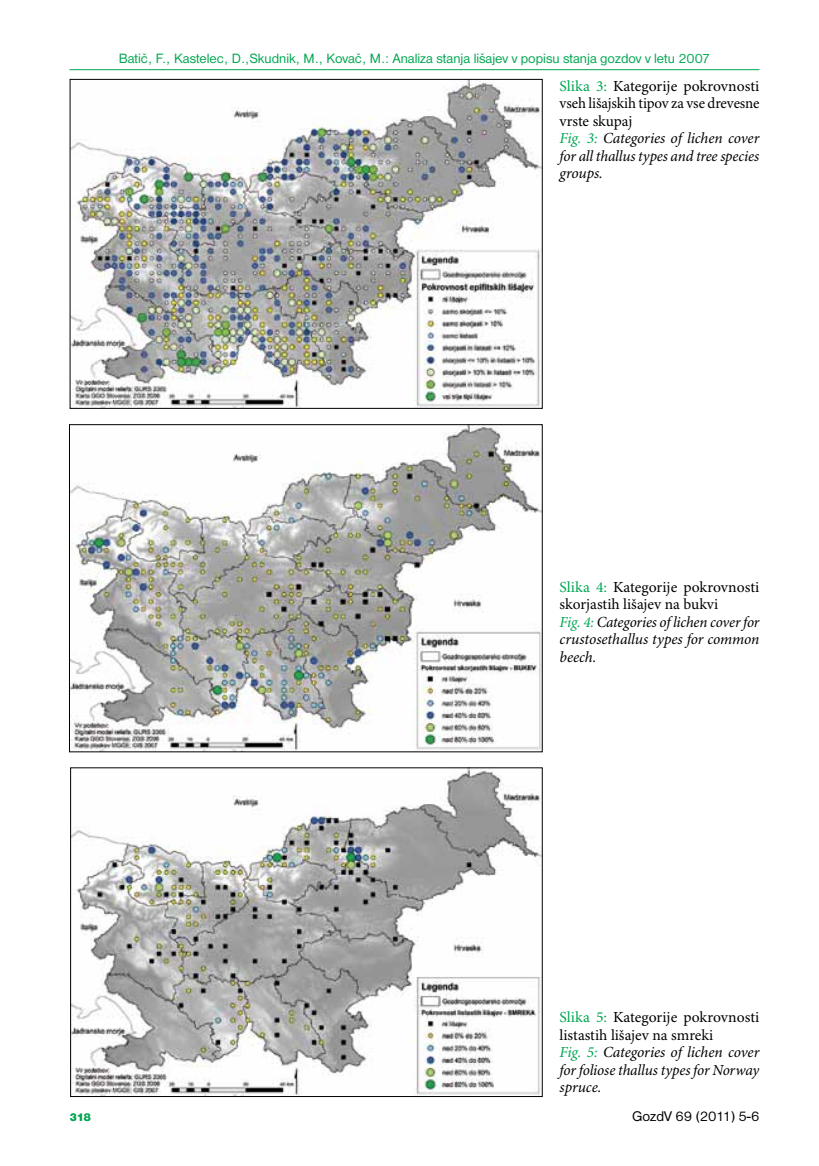
<style>
.page{position:relative;width:819px;height:1166px;background:#fff}
.page>*{position:absolute;margin:0;border:0;box-sizing:border-box;transform-origin:0 0}
.t1{font:italic 15.4px/17.5px "Minion Pro";letter-spacing:-.01em;color:#000}
.t2{font:15.4px/17.5px "Minion Pro";letter-spacing:-.005em;color:#000}
.t3{font:14.53px "Nimbus San DEE";color:#000}
.t4{font:14px "Nimbus San DEE";color:#00a651}
.t5{font:11.38px "Nimbus San DEE Blac";color:#00a651}
.s1{color:#00a651}
.s2{font-style:italic;color:#00a651}
.s3{font-style:italic}
.s4{font-style:normal;color:#00a651}
.s5{font-style:normal}
</style>
<div class="page">
<hr style="left:69px;top:69px;width:690px;height:1px;background:#00a651">
<img style="left:72px;top:81px;width:468px;height:326px">
<div style="left:70px;top:79px;width:472px;height:330px;border:1px solid #000"></div>
<img style="left:71px;top:426px;width:469px;height:324px">
<div style="left:69px;top:424px;width:473px;height:328px;border:1px solid #000"></div>
<img style="left:72px;top:769px;width:468px;height:326px">
<div style="left:70px;top:767px;width:472px;height:330px;border:1px solid #000"></div>
<p class="t4" style="left:119px;top:51px;width:592px">Batič, F., Kastelec, D.,Skudnik, M., Kovač, M.: Analiza stanja lišajev v popisu stanja gozdov v letu 2007</p>
<p class="t2" style="left:559px;top:78px;width:201px"><span class="s1">Slika 3:</span> Kategorije pokrovnosti vseh lišajskih tipov za vse drevesne vrste skupaj<br><span class="s2">Fig. 3:</span> <span class="s3">Categories of lichen cover for all thallus types and tree species groups.</span></p>
<p class="t1" style="left:559px;top:579px;width:201px"><span class="s4">Slika 4:</span> <span class="s5">Kategorije pokrovnosti skorjastih lišajev na bukvi<br></span><span class="s1">Fig. 4:</span> Categories of lichen cover for crustosethallus types for common beech.</p>
<p class="t1" style="left:559px;top:1009px;width:201px"><span class="s4">Slika 5:</span> <span class="s5">Kategorije pokrovnosti listastih lišajev na smreki<br></span><span class="s1">Fig. 5:</span> Categories of lichen cover for foliose thallus types for Norway spruce.</p>
<p class="t5" style="left:69px;top:1110px;width:23px">318</p>
<p class="t3" style="left:632px;top:1108px;width:129px">GozdV 69 (2011) 5-6</p>
</div>
